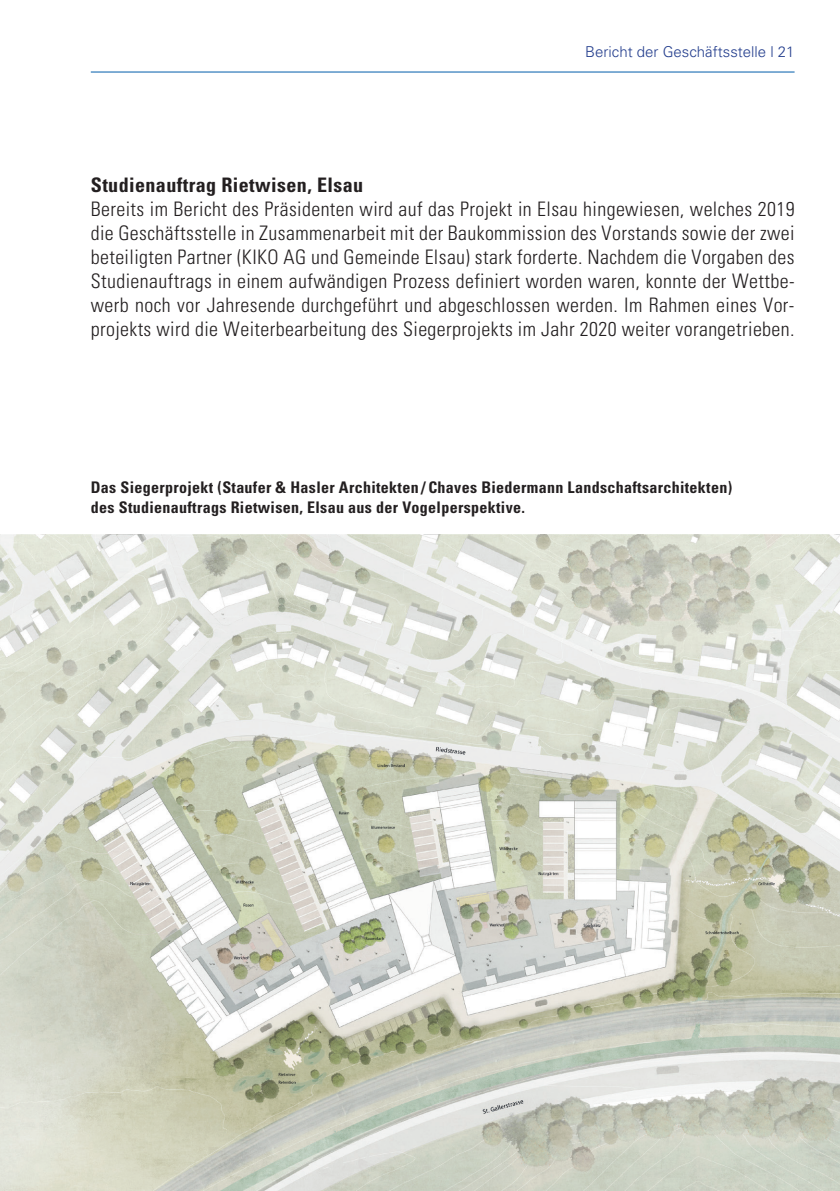
<style>
.page{position:relative;width:840px;height:1191px;background:#fff}
.page>*{position:absolute;margin:0;border:0;box-sizing:border-box;transform-origin:0 0}
.t1{font:300 condensed 20px/24px "Univers";letter-spacing:.02em;color:#231f20;text-align:justify}
.t2{font:700 condensed 20px "Univers";letter-spacing:.02em;color:#231f20}
.t3{font:700 condensed 16px/20px "Univers";letter-spacing:.02em;color:#231f20}
.t4{font:300 15px "Univers";color:#253f8e}
</style>
<div class="page">
<hr style="left:91px;top:72px;width:703px;height:1px;background:#015dab">
<img style="left:0;top:534px;width:839px;height:657px">
<p class="t4" style="left:584px;top:43px;width:211px">Bericht der Geschäftsstelle | 21</p>
<p class="t2" style="left:91px;top:173px;width:274px">Studienauftrag Rietwisen, Elsau</p>
<p class="t1" style="left:91px;top:197px;width:705px">Bereits im Bericht des Präsidenten wird auf das Projekt in Elsau hingewiesen, welches 2019 die Geschäftsstelle in Zusammenarbeit mit der Baukommission des Vorstands sowie der zwei beteiligten Partner (KIKO AG und Gemeinde Elsau) stark forderte. Nachdem die Vorgaben des Studienauftrags in einem aufwändigen Prozess definiert worden waren, konnte der Wettbe&shy;werb noch vor Jahresende durchgeführt und abgeschlossen werden. Im Rahmen eines Vor&shy;projekts wird die Weiterbearbeitung des Siegerprojekts im Jahr 2020 weiter vorangetrieben.</p>
<p class="t3" style="left:91px;top:476px;width:642px">Das Siegerprojekt (Staufer &amp; Hasler Architekten / Chaves Biedermann Landschaftsarchitekten) des Studienauftrags Rietwisen, Elsau aus der Vogelperspektive.</p>
</div>
